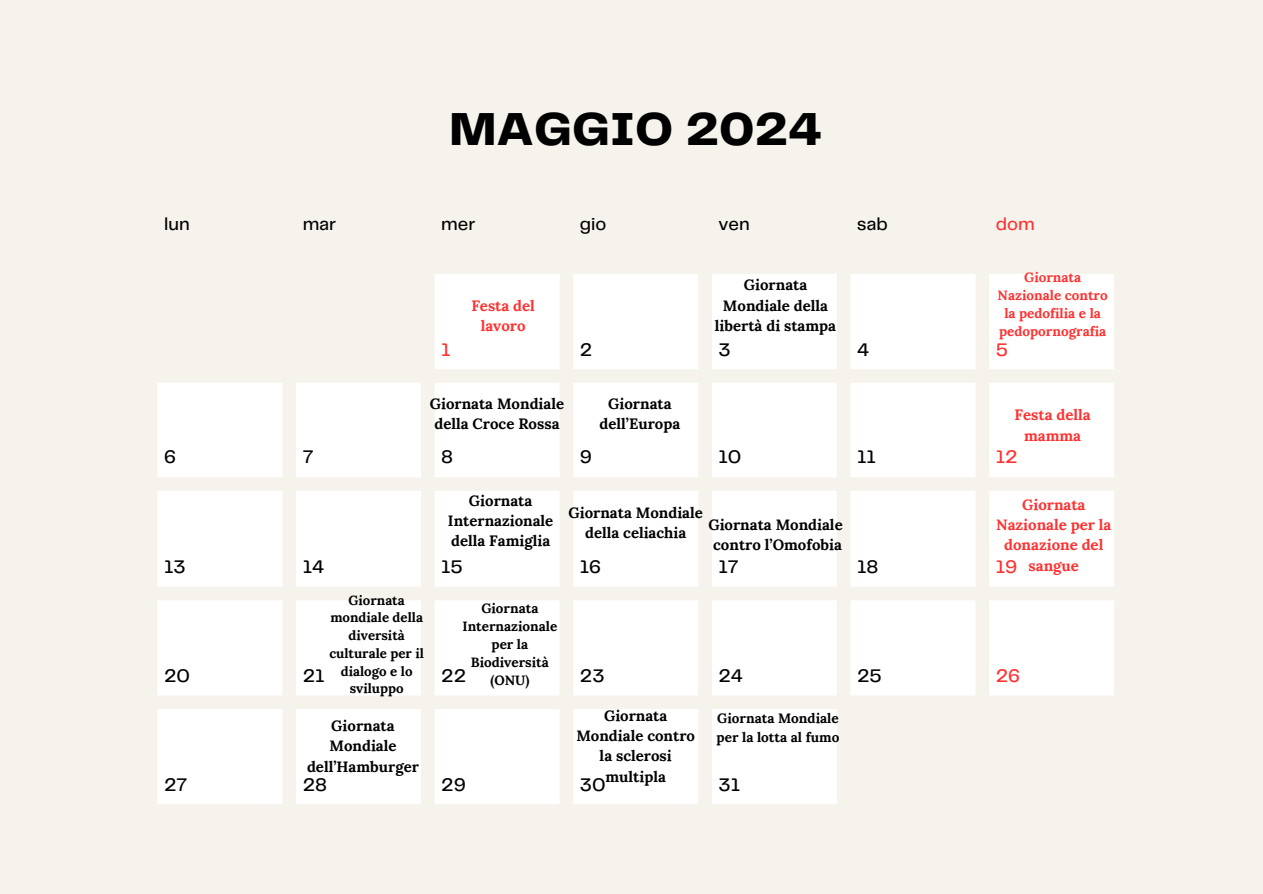
<style>
.page{position:relative;width:1263px;height:894px;background:#fff}
.page>*{position:absolute;margin:0;border:0;box-sizing:border-box;transform-origin:0 0}
.t1{font:800 48px "Telegraf";color:#000001}
.t2{font:500 18.9px "Telegraf";color:#000001}
.t3{font:500 18.9px "Telegraf";color:#ff3131}
.t4{font:500 18px "Telegraf";color:#000001}
.t5{font:500 18px "Telegraf";color:#ff3131}
.t6{font:700 15px/20.2px "Lora";color:#000;text-align:center}
.t7{font:700 15px/20.2px "Lora";color:#ff3131;text-align:center}
.t8{font:700 13.65px/18.3px "Lora";color:#000}
.t9{font:700 13.5px/18px "Lora";color:#ff3131;text-align:center}
.t10{font:700 13.5px/18px "Lora";color:#000;text-align:center}
.t11{font:700 13.35px/17.7px "Lora";color:#000;text-align:center}
</style>
<div class="page">
<div style="left:0;top:0;width:1263px;height:893px;background:#f5f3ec"></div>
<svg style="left:157px;top:274px;width:957px;height:530px;fill:#fff"></svg>
<p class="t1" style="left:450px;top:108px;width:374px">MAGGIO 2024</p>
<p class="t4" style="left:164px;top:216px;width:27px">lun</p>
<p class="t4" style="left:303px;top:216px;width:35px">mar</p>
<p class="t4" style="left:441px;top:216px;width:36px">mer</p>
<p class="t4" style="left:580px;top:216px;width:28px">gio</p>
<p class="t4" style="left:718px;top:216px;width:33px">ven</p>
<p class="t4" style="left:857px;top:216px;width:32px">sab</p>
<p class="t5" style="left:996px;top:216px;width:40px">dom</p>
<h1 class="t7" style="left:471px;top:295px;width:65px">Festa del lavoro</h1>
<h1 class="t6" style="left:715px;top:274px;width:123px">Giornata<br>Mondiale della libertà di stampa</h1>
<h1 class="t9" style="left:998px;top:268px;width:112px">Giornata<br>Nazionale contro la pedofilia e la pedopornografia</h1>
<p class="t3" style="left:441px;top:341px;width:11px">1</p>
<p class="t2" style="left:580px;top:341px;width:14px">2</p>
<p class="t2" style="left:718px;top:341px;width:14px">3</p>
<p class="t2" style="left:857px;top:341px;width:14px">4</p>
<p class="t3" style="left:996px;top:341px;width:14px">5</p>
<h1 class="t6" style="left:430px;top:393px;width:136px">Giornata Mondiale della Croce Rossa</h1>
<h1 class="t6" style="left:600px;top:393px;width:82px">Giornata dell’Europa</h1>
<h1 class="t7" style="left:1014px;top:404px;width:78px">Festa della mamma</h1>
<p class="t2" style="left:164px;top:449px;width:14px">6</p>
<p class="t2" style="left:303px;top:449px;width:12px">7</p>
<p class="t2" style="left:441px;top:449px;width:13px">8</p>
<p class="t2" style="left:580px;top:449px;width:14px">9</p>
<p class="t2" style="left:718px;top:449px;width:24px">10</p>
<p class="t2" style="left:857px;top:449px;width:20px">11</p>
<p class="t3" style="left:996px;top:449px;width:23px">12</p>
<h1 class="t6" style="left:448px;top:490px;width:107px">Giornata<br>Internazionale</h1>
<h1 class="t6" style="left:451px;top:530px;width:101px">della Famiglia</h1>
<h1 class="t7" style="left:996px;top:494px;width:117px">Giornata<br>Nazionale per la donazione del sangue</h1>
<h1 class="t6" style="left:568px;top:502px;width:136px">Giornata Mondiale della celiachia</h1>
<h1 class="t6" style="left:708px;top:514px;width:136px">Giornata Mondiale contro l’Omofobia</h1>
<p class="t2" style="left:164px;top:558px;width:23px">13</p>
<p class="t2" style="left:303px;top:558px;width:23px">14</p>
<p class="t2" style="left:441px;top:558px;width:23px">15</p>
<p class="t2" style="left:580px;top:558px;width:23px">16</p>
<p class="t2" style="left:718px;top:558px;width:22px">17</p>
<p class="t2" style="left:857px;top:558px;width:23px">18</p>
<p class="t3" style="left:996px;top:558px;width:23px">19</p>
<h1 class="t11" style="left:330px;top:590px;width:94px">Giornata mondiale della diversità</h1>
<p class="t11" style="left:329px;top:644px;width:96px">culturale per il dialogo e lo sviluppo</p>
<p class="t10" style="left:462px;top:599px;width:96px">Giornata<br>Internazionale per la<br>Biodiversità (ONU)</p>
<p class="t2" style="left:164px;top:667px;width:27px">20</p>
<p class="t2" style="left:303px;top:667px;width:23px">21</p>
<p class="t2" style="left:441px;top:667px;width:26px">22</p>
<p class="t2" style="left:580px;top:667px;width:26px">23</p>
<p class="t2" style="left:718px;top:667px;width:26px">24</p>
<p class="t2" style="left:857px;top:667px;width:26px">25</p>
<p class="t3" style="left:996px;top:667px;width:26px">26</p>
<h1 class="t6" style="left:307px;top:715px;width:113px">Giornata<br>Mondiale dell’Hamburger</h1>
<h1 class="t6" style="left:576px;top:705px;width:120px">Giornata<br>Mondiale contro la sclerosi multipla</h1>
<p class="t8" style="left:716px;top:708px;width:124px">Giornata Mondiale per la lotta al fumo</p>
<p class="t2" style="left:164px;top:776px;width:25px">27</p>
<p class="t2" style="left:303px;top:776px;width:26px">28</p>
<p class="t2" style="left:441px;top:776px;width:26px">29</p>
<p class="t2" style="left:580px;top:776px;width:27px">30</p>
<p class="t2" style="left:718px;top:776px;width:23px">31</p>
</div>
